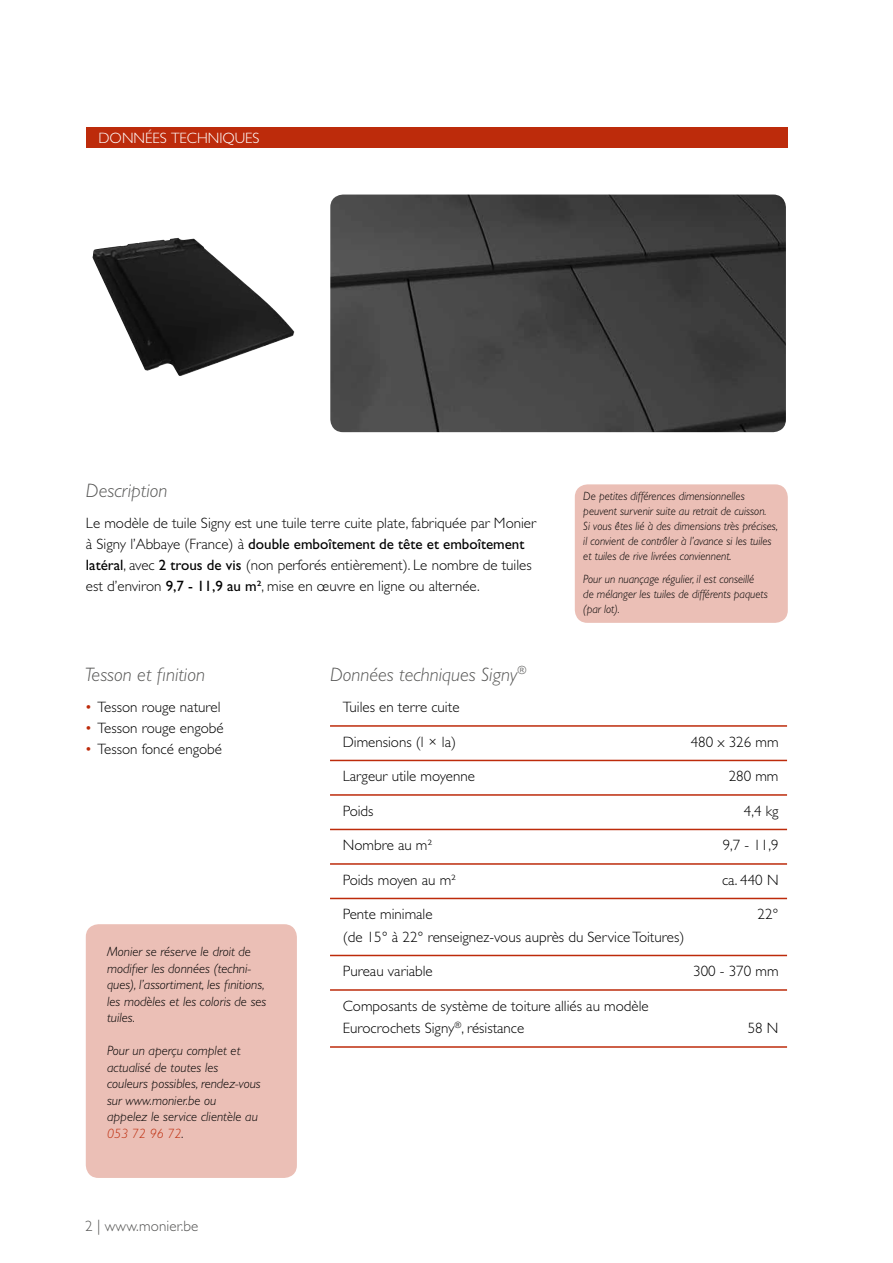
<style>
.page{position:relative;width:893px;height:1263px;background:#fff}
.page>*{position:absolute;margin:0;border:0;box-sizing:border-box;transform-origin:0 0}
.t1{font:italic 300 19.5px "Gill Sans Std";color:#575756}
.t2{font:300 15px/21px "Gill Sans Std";color:#000}
.t3{font:300 15px "Gill Sans Std";color:#fff}
.t4{font:300 15px "Gill Sans Std";letter-spacing:.01em;color:#575756}
.t5{font:italic 300 13.5px/16.5px "Gill Sans Std";color:#000}
.t6{font:italic 300 12px/15px "Gill Sans Std";color:#000;scale:.95 1}
.s1{font-weight:400}
.s2{color:#bd2b0b}
</style>
<div class="page">
<div style="left:86px;top:128px;width:701px;height:20px;background:#bd2b0b"></div>
<hr style="left:330px;top:725px;width:457px;height:2px;background:#bd2b0b">
<hr style="left:330px;top:760px;width:457px;height:1px;background:#bd2b0b">
<hr style="left:330px;top:794px;width:457px;height:2px;background:#bd2b0b">
<hr style="left:330px;top:829px;width:457px;height:1px;background:#bd2b0b">
<hr style="left:330px;top:863px;width:457px;height:2px;background:#bd2b0b">
<hr style="left:330px;top:898px;width:457px;height:1px;background:#bd2b0b">
<hr style="left:330px;top:955px;width:457px;height:1px;background:#bd2b0b">
<hr style="left:330px;top:989px;width:457px;height:2px;background:#bd2b0b">
<hr style="left:330px;top:1046px;width:457px;height:2px;background:#bd2b0b">
<div style="left:86px;top:924px;width:211px;height:254px;background:#ebbfb6;border-radius:13px"></div>
<div style="left:575px;top:484px;width:213px;height:139px;background:#ebbfb6;border-radius:13px"></div>
<img style="left:92px;top:238px;width:202px;height:138px">
<img style="left:330px;top:195px;width:456px;height:237px">
<p class="t3" style="left:99px;top:129px;width:163px">DONNÉES TECHNIQUES</p>
<h1 class="t1" style="left:86px;top:479px;width:83px">Description</h1>
<p class="t2" style="left:86px;top:513px;width:452px">Le modèle de tuile Signy est une tuile terre cuite plate, fabriquée par Monier à Signy l’Abbaye (France) à <span class="s1">double emboîtement de tête et emboîtement latéral</span>, avec <span class="s1">2 trous de vis</span> (non perforés entièrement). Le nombre de tuiles est d’environ <span class="s1">9,7 - 11,9 au m²</span>, mise en œuvre en ligne ou alternée.</p>
<p class="t6" style="left:583px;top:489px;width:207px">De petites différences dimensionnelles peuvent survenir suite au retrait de cuisson.<br>Si vous êtes lié à des dimensions très précises, il convient de contrôler à l’avance si les tuiles et tuiles de rive livrées conviennent.</p>
<p class="t6" style="left:583px;top:571px;width:196px">Pour un nuançage régulier, il est conseillé<br>de mélanger les tuiles de différents paquets (par lot).</p>
<h1 class="t1" style="left:85px;top:663px;width:122px">Tesson et finition</h1>
<p class="t2" style="left:85px;top:697px;width:137px"><span class="s2">•</span> Tesson rouge naturel</p>
<p class="t2" style="left:85px;top:718px;width:141px"><span class="s2">•</span> Tesson rouge engobé</p>
<p class="t2" style="left:85px;top:739px;width:139px"><span class="s2">•</span> Tesson foncé engobé</p>
<p class="t5" style="left:107px;top:943px;width:161px">Monier se réserve le droit de modifier les données (techni&shy;ques), l’assortiment, les finitions, les modèles et les coloris de ses tuiles.</p>
<p class="t5" style="left:107px;top:1042px;width:155px">Pour un aperçu complet et actualisé de toutes les couleurs possibles, rendez-vous sur www.monier.be ou<br>appelez le service clientèle au<br><span class="s2">053 72 96 72</span>.</p>
<p class="t4" style="left:85px;top:1217px;width:115px">2 | www.monier.be</p>
<h1 class="t1" style="left:330px;top:663px;width:198px">Données techniques Signy<sup>®</sup></h1>
<p class="t2" style="left:343px;top:697px;width:118px">Tuiles en terre cuite</p>
<p class="t2" style="left:343px;top:732px;width:115px">Dimensions (l × la)</p>
<p class="t2" style="left:691px;top:732px;width:89px">480 x 326 mm</p>
<p class="t2" style="left:343px;top:766px;width:134px">Largeur utile moyenne</p>
<p class="t2" style="left:729px;top:766px;width:51px">280 mm</p>
<p class="t2" style="left:343px;top:801px;width:32px">Poids</p>
<p class="t2" style="left:744px;top:801px;width:36px">4,4 kg</p>
<p class="t2" style="left:343px;top:835px;width:91px">Nombre au m²</p>
<p class="t2" style="left:723px;top:835px;width:57px">9,7 - 11,9</p>
<p class="t2" style="left:343px;top:870px;width:115px">Poids moyen au m²</p>
<p class="t2" style="left:722px;top:870px;width:58px">ca. 440 N</p>
<p class="t2" style="left:343px;top:904px;width:91px">Pente minimale</p>
<p class="t2" style="left:757px;top:904px;width:22px">22°</p>
<p class="t2" style="left:343px;top:927px;width:343px">(de 15° à 22° renseignez-vous auprès du Service Toitures)</p>
<p class="t2" style="left:343px;top:961px;width:91px">Pureau variable</p>
<p class="t2" style="left:693px;top:961px;width:87px">300 - 370 mm</p>
<p class="t2" style="left:343px;top:995px;width:307px;line-height:22.5px">Composants de système de toiture alliés au modèle<br>Eurocrochets Signy<sup>®</sup>, résistance</p>
<p class="t2" style="left:748px;top:1018px;width:32px">58 N</p>
</div>
